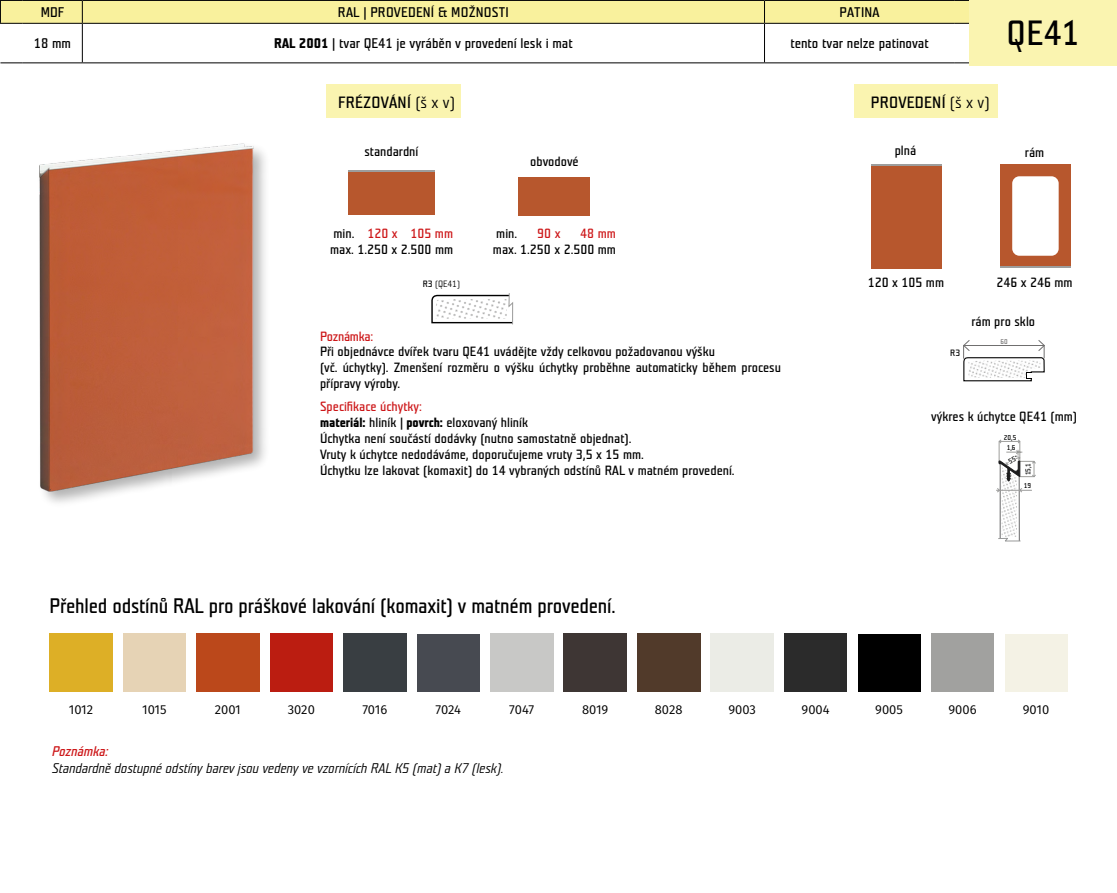
<style>
.page{position:relative;width:1117px;height:893px;background:#fff}
.page>*{position:absolute;margin:0;border:0;box-sizing:border-box;transform-origin:0 0}
.t1{font:35px "Teuton Normal";color:#000}
.t2{font:21px "Teuton Normal";letter-spacing:-.01em;color:#000}
.t3{font:16.45px "Teuton Normal";letter-spacing:.015em;color:#000}
.t4{font:14px "Teuton Normal";color:#000}
.t5{font:italic 700 14px "Teuton Weiss";letter-spacing:-.01em;color:#000}
.t6{font:italic 14px "Teuton Normal";letter-spacing:-.01em;color:#cd1719}
.t7{font:13.47px/16.1px "Teuton Normal";color:#000}
.t8{font:13.47px "Teuton Normal";letter-spacing:-.02em;color:#cd1719}
.t9{font:12.95px "Fira Sans";color:#000}
.t10{font:700 9.1px "Teuton Weiss";color:#000}
.t11{font:9.1px "Teuton Normal";color:#000}
.t12{font:7.17px "Teuton Normal";color:#010202}
.t13{font:7.17px "Teuton Normal";color:#000}
.t14{font:6.83px "Teuton Normal";color:#706f6f}
.s1{font-weight:700}
.s2{font-family:"Teuton Weiss";font-weight:700}
.s3{color:#cd1719}
.s4{font-family:"Teuton Normal";font-weight:400}
</style>
<div class="page">
<div style="left:326px;top:85px;width:134px;height:33px;background:#faf4b0"></div>
<div style="left:854px;top:85px;width:143px;height:33px;background:#faf4b0"></div>
<div style="left:36px;top:141px;width:234px;height:367px;background:#000;opacity:.3"></div>
<img style="left:36px;top:141px;width:234px;height:356px">
<hr style="left:82px;top:24px;width:1px;height:38px;background:#000">
<hr style="left:764px;top:24px;width:1px;height:38px;background:#000">
<svg style="left:0;top:62px;width:23px;height:1px"></svg>
<hr style="left:23px;top:62px;width:59px;height:1px;background:#000">
<hr style="left:82px;top:62px;width:682px;height:1px;background:#000">
<hr style="left:764px;top:62px;width:189px;height:1px;background:#000">
<svg style="left:953px;top:62px;width:15px;height:1px"></svg>
<svg style="left:0;top:0;width:968px;height:24px;background:#e4dc90"></svg>
<div style="left:968px;top:0;width:148px;height:65px;background:#faf4b0"></div>
<div style="left:871px;top:165px;width:70px;height:104px;background:#b7572d"></div>
<hr style="left:871px;top:165px;width:70px;height:1px;background:#9d9d9c">
<svg style="left:431px;top:293px;width:82px;height:32px"></svg>
<img style="left:435px;top:299px;width:71px;height:20px">
<div style="left:348px;top:171px;width:86px;height:44px;background:#b7572d"></div>
<hr style="left:348px;top:170px;width:86px;height:1px;background:#9d9d9c">
<div style="left:999px;top:164px;width:71px;height:104px;background:#b7572d"></div>
<div style="left:1011px;top:176px;width:47px;height:80px;background:#fff;border-radius:7px"></div>
<hr style="left:999px;top:267px;width:71px;height:1px;background:#9d9d9c">
<div style="left:518px;top:177px;width:71px;height:38px;background:#b7572d"></div>
<svg style="left:963px;top:340px;width:81px;height:42px"></svg>
<hr style="left:995px;top:490px;width:36px;height:1px;background:#9d9d9c">
<div style="left:563px;top:634px;width:63px;height:58px;background:#3e3634"></div>
<div style="left:637px;top:634px;width:62px;height:58px;background:#513a2a"></div>
<div style="left:784px;top:634px;width:62px;height:58px;background:#2b2b2b"></div>
<div style="left:857px;top:634px;width:63px;height:58px;background:#000"></div>
<div style="left:1004px;top:634px;width:63px;height:58px;background:#f4f2e5"></div>
<div style="left:50px;top:634px;width:62px;height:58px;background:#ddaf26"></div>
<div style="left:196px;top:634px;width:63px;height:58px;background:#bb481b"></div>
<div style="left:270px;top:634px;width:62px;height:58px;background:#bb1d11"></div>
<div style="left:343px;top:634px;width:63px;height:58px;background:#393e42"></div>
<div style="left:417px;top:634px;width:62px;height:58px;background:#474a51"></div>
<svg style="left:996px;top:439px;width:40px;height:103px"></svg>
<p class="t4" style="left:41px;top:5px;width:25px">MDF</p>
<p class="t4" style="left:338px;top:5px;width:172px">RAL | PROVEDENÍ &amp; MOŽNOSTI</p>
<p class="t4" style="left:839px;top:5px;width:42px">PATINA</p>
<p class="t4" style="left:34px;top:36px;width:39px">18 mm</p>
<p class="t4" style="left:274px;top:36px;width:300px"><span class="s1">RAL 2001</span> | tvar QE41 je vyráběn v provedení lesk i mat</p>
<p class="t4" style="left:790px;top:36px;width:140px">tento tvar nelze patinovat</p>
<p class="t3" style="left:338px;top:94px;width:118px">FRÉZOVÁNÍ <span class="s2">(š x v)</span></p>
<p class="t3" style="left:870px;top:94px;width:120px">PROVEDENÍ <span class="s2">(š x v)</span></p>
<h1 class="t1" style="left:1006px;top:15px;width:75px">QE41</h1>
<p class="t7" style="left:364px;top:144px;width:56px">standardní</p>
<p class="t7" style="left:330px;top:226px;width:124px">min. <span class="s3">120 x 105 mm </span>max. 1.250 x 2.500 mm</p>
<p class="t7" style="left:530px;top:154px;width:50px">obvodové</p>
<p class="t7" style="left:496px;top:226px;width:22px">min.</p>
<p class="t8" style="left:537px;top:226px;width:25px">90 x</p>
<p class="t8" style="left:580px;top:226px;width:37px">48 mm</p>
<p class="t7" style="left:493px;top:242px;width:124px">max. 1.250 x 2.500 mm</p>
<p class="t7" style="left:894px;top:143px;width:23px">plná</p>
<p class="t7" style="left:1024px;top:145px;width:21px">rám</p>
<p class="t10" style="left:422px;top:279px;width:39px"><span class="s4">R3</span> (QE41)</p>
<p class="t7" style="left:867px;top:275px;width:78px">120 x 105 mm</p>
<p class="t7" style="left:996px;top:275px;width:78px">246 x 246 mm</p>
<p class="t8" style="left:320px;top:330px;width:55px">Poznámka:</p>
<p class="t7" style="left:320px;top:344px;width:462px">Při objednávce dvířek tvaru QE41 uvádějte vždy celkovou požadovanou výšku<br>(vč. úchytky). Zmenšení rozměru o výšku úchytky proběhne automaticky během procesu přípravy výroby.</p>
<p class="t7" style="left:320px;top:398px;width:416px"><span class="s3">Specifikace úchytky:<br></span><span class="s1">materiál:</span> hliník | <span class="s1">povrch:</span> eloxovaný hliník<br>Úchytka není součástí dodávky (nutno samostatně objednat).<br>Vruty k úchytce nedodáváme, doporučujeme vruty 3,5 x 15 mm.<br>Úchytku lze lakovat (komaxit) do 14 vybraných odstínů RAL v matném provedení.</p>
<h2 class="t2" style="left:50px;top:595px;width:567px">Přehled odstínů RAL pro práškové lakování (komaxit) v matném provedení.</h2>
<p class="t7" style="left:971px;top:314px;width:65px">rám pro sklo</p>
<p class="t11" style="left:950px;top:348px;width:11px">R3</p>
<p class="t14" style="left:1000px;top:338px;width:9px">60</p>
<p class="t7" style="left:931px;top:409px;width:147px">výkres k úchytce QE41 (mm)</p>
<p class="t12" style="left:1003px;top:433px;width:14px">20,5</p>
<p class="t12" style="left:1006px;top:444px;width:10px">1,6</p>
<p class="t12" style="left:1024px;top:475px;width:14px;rotate:-90deg">15,1</p>
<p class="t13" style="left:1023px;top:482px;width:9px">19</p>
<p class="t9" style="left:69px;top:699px;width:26px">1012</p>
<p class="t9" style="left:142px;top:699px;width:26px">1015</p>
<p class="t9" style="left:215px;top:699px;width:27px">2001</p>
<p class="t9" style="left:288px;top:699px;width:29px">3020</p>
<p class="t9" style="left:362px;top:699px;width:26px">7016</p>
<p class="t9" style="left:435px;top:699px;width:27px">7024</p>
<p class="t9" style="left:509px;top:699px;width:27px">7047</p>
<p class="t9" style="left:582px;top:699px;width:28px">8019</p>
<p class="t9" style="left:654px;top:699px;width:29px">8028</p>
<p class="t9" style="left:728px;top:699px;width:29px">9003</p>
<p class="t9" style="left:801px;top:699px;width:30px">9004</p>
<p class="t9" style="left:875px;top:699px;width:29px">9005</p>
<p class="t9" style="left:948px;top:699px;width:30px">9006</p>
<p class="t9" style="left:1022px;top:699px;width:28px">9010</p>
<p class="t6" style="left:52px;top:745px;width:58px">Poznámka:</p>
<p class="t5" style="left:52px;top:761px;width:453px">Standardně dostupné odstíny barev jsou vedeny ve vzornících RAL K5 (mat) a K7 (lesk).</p>
</div>
